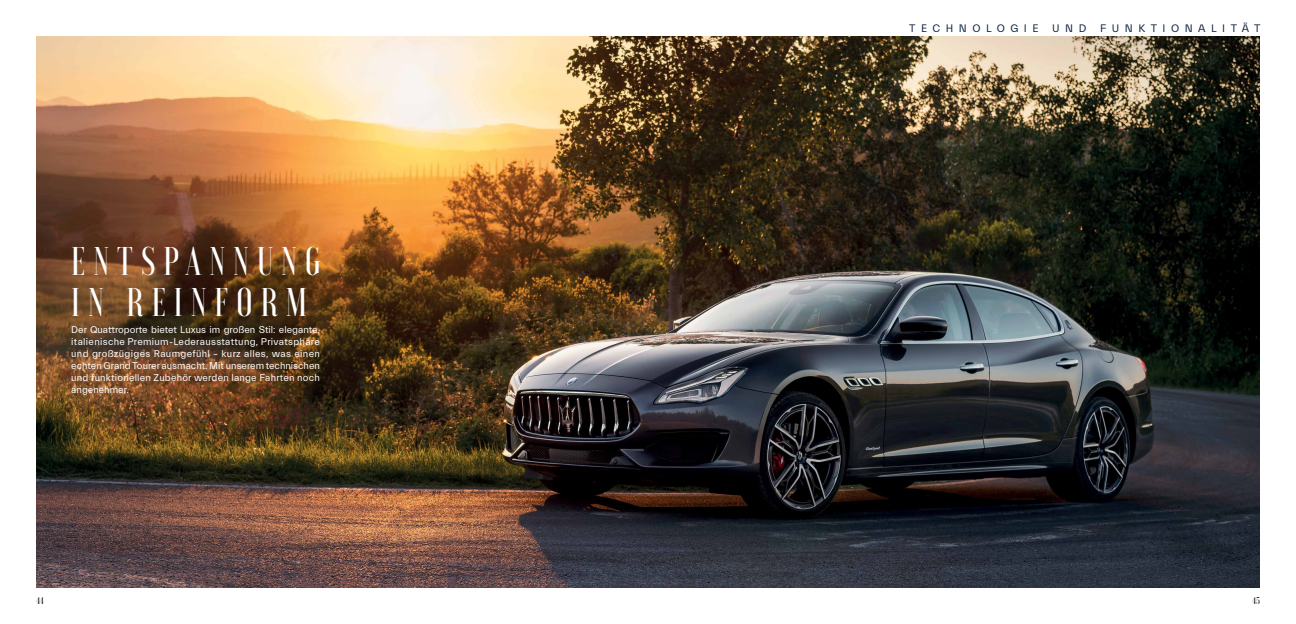
<style>
.page{position:relative;width:1296px;height:624px;background:#fff}
.page>*{position:absolute;margin:0;border:0;box-sizing:border-box;transform-origin:0 0}
.t1{font:500 40px/40px "Voga";color:#fff}
.t2{font:11px "Everett";letter-spacing:.5em;color:#0d2240}
.t3{font:10px/12px "Everett";letter-spacing:.01em;color:#fff;text-align:justify}
.t4{font:500 10px "Voga";color:#000}
</style>
<div class="page">
<img style="left:36px;top:36px;width:1223px;height:552px">
<h1 class="t1" style="left:71px;top:240px;width:251px">ENT SPANN UNG<br>IN REINFOR</h1>
<h1 class="t1" style="left:286px;top:280px;width:23px">M</h1>
<p class="t3" style="left:71px;top:324px;width:250px">Der Quattroporte bietet Luxus im großen Stil: elegante, italienische Premium-Lederausstattung, Privatsphäre und großzügiges Raumgefühl – kurz alles, was einen echten Grand Tourer ausmacht. Mit unserem technischen und funktionellen Zubehör werden lange Fahrten noch angenehmer.</p>
<p class="t2" style="left:909px;top:22px;width:22px">T EC</p>
<p class="t2" style="left:945px;top:22px;width:25px">H NO</p>
<p class="t2" style="left:986px;top:22px;width:22px">L OGIE</p>
<p class="t2" style="left:1052px;top:22px;width:11px">UN</p>
<p class="t2" style="left:1078px;top:22px;width:44px">D F UN</p>
<p class="t2" style="left:1138px;top:22px;width:36px">KTIONA</p>
<p class="t2" style="left:1211px;top:22px;width:51px">LI TÄT</p>
<p class="t4" style="left:36px;top:595px;width:9px">44</p>
<p class="t4" style="left:1252px;top:595px;width:9px">45</p>
</div>
